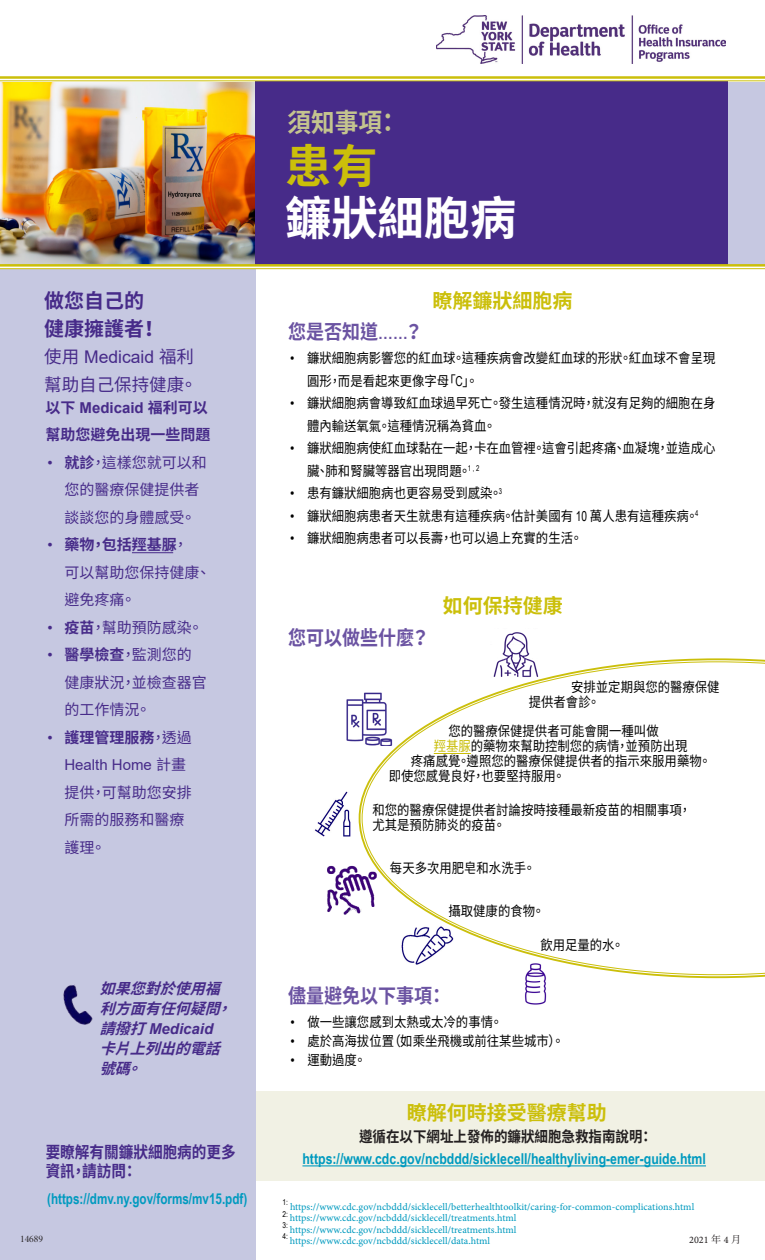
<style>
.page{position:relative;width:765px;height:1260px;background:#fff}
.page>*{position:absolute;margin:0;border:0;box-sizing:border-box;transform-origin:0 0}
.t1{font:700 46.25px/52.5px "Noto Sans CJ Ktc";color:#fff}
.t2{font:700 26.25px "Noto Sans CJ Ktc";color:#c4c48f;scale:.9 1}
.t3{font:700 20px "Noto Sans CJ Ktc";color:#6b53a2;scale:.9 1}
.t4{font:700 20px "Noto Sans CJ Ktc";color:#cbbf0a}
.t5{font:700 20px/27.5px "Noto Sans CJ Ktc";color:#472b89}
.t6{font:17.5px/27.5px "Noto Sans CJ Ktc";color:#472b89}
.t7{font:700 16.25px/18.8px "Noto Sans CJ Ktc";color:#472b89;scale:.9 1}
.t8{font:15px/27.5px "Noto Sans CJ Ktc";color:#472b89}
.t9{font:700 15px/22.5px "Arial Narrow";color:#009abf;text-align:center}
.t10{font:italic 700 15px/20px "Noto Sans CJ Ktc";color:#472b89}
.t11{font:700 15px "Arial Narrow";color:#009abf;scale:.95 1}
.t12{font:700 15px/27.5px "Noto Sans CJ Ktc";color:#472b89}
.t13{font:13.75px/22.5px "Noto Sans CJ Ktc";color:#000;scale:.9 1}
.t14{font:10px "Minion Pro Capt";color:#009abf}
.t15{font:10px "Minion Pro Capt";color:#231f20}
.t16{font:10px "Minion Pro Disp";color:#231f20}
.t17{font:8px "Arial Narrow";color:#000}
.s1{font-family:"Arial"}
.s2{font-weight:700}
.s3{color:#cbbf0a}
.s4{font-family:"Arial Narrow"}
.s5{color:#c9bd07}
.s6{font-family:"Noto Sans CJ Ktc";color:#231f20}
.s7{font-family:"Noto Serif CJ Ktc"}
</style>
<div class="page">
<div style="left:253px;top:1091px;width:512px;height:90px;background:#f1f1e4"></div>
<hr style="left:302px;top:1165px;width:404px;height:1px;background:#009abf">
<div style="left:0;top:269px;width:255px;height:991px;background:#c6c8e1"></div>
<img style="left:0;top:82px;width:255px;height:182px">
<div style="left:720px;top:82px;width:45px;height:183px;background:#c6c8e1"></div>
<img style="left:437px;top:16px;width:289px;height:47px">
<div style="left:255px;top:81px;width:472px;height:184px;background:#472b89"></div>
<hr style="left:132px;top:552px;width:41px;height:1px;background:#472b89">
<hr style="left:0;top:264px;width:765px;height:3px;background:#cbbf0a">
<hr style="left:0;top:268px;width:765px;height:1px;background:#cbbf0a">
<hr style="left:0;top:76px;width:765px;height:3px;background:#cbbf0a">
<hr style="left:0;top:80px;width:765px;height:1px;background:#cbbf0a">
<img style="left:63px;top:984px;width:30px;height:41px">
<img style="left:314px;top:791px;width:37px;height:46px">
<img style="left:525px;top:978px;width:22px;height:27px">
<img style="left:346px;top:699px;width:13px;height:43px">
<img style="left:327px;top:865px;width:32px;height:50px">
<img style="left:502px;top:632px;width:28px;height:26px">
<svg style="left:359px;top:658px;width:406px;height:320px"></svg>
<svg style="left:362px;top:662px;width:403px;height:313px"></svg>
<hr style="left:434px;top:753px;width:37px;height:1px;background:#c9bd07">
<p class="t5" style="left:44px;top:287px;width:116px">做您自己的健康擁護者！</p>
<p class="t6" style="left:44px;top:343px;width:155px">使用 <span class="s1">Medicaid</span> 福利幫助自己保持健康。</p>
<p class="t12" style="left:45px;top:394px;width:166px">以下 <span class="s1">Medicaid</span> 福利可以幫助您避免出現一些問題</p>
<p class="t8" style="left:64px;top:449px;width:144px;text-indent:-17px"><span class="s1">•</span> <span class="s2">就診</span>，這樣您就可以和您的醫療保健提供者談談您的身體感受。</p>
<p class="t8" style="left:64px;top:532px;width:148px;text-indent:-17px"><span class="s1">•</span> <span class="s2">藥物，包括羥基脲</span>，<br>可以幫助您保持健康、避免疼痛。</p>
<p class="t8" style="left:48px;top:614px;width:157px"><span class="s1">•</span> <span class="s2">疫苗</span>，幫助預防感染。</p>
<p class="t8" style="left:64px;top:642px;width:144px;text-indent:-17px"><span class="s1">•</span> <span class="s2">醫學檢查</span>，監測您的健康狀況，並檢查器官的工作情況。</p>
<p class="t8" style="left:64px;top:724px;width:129px;text-indent:-17px"><span class="s1">•</span> <span class="s2">護理管理服務</span>，透過<br><span class="s1">Health Home</span> 計畫提供，可幫助您安排所需的服務和醫療護理。</p>
<p class="t10" style="left:100px;top:979px;width:144px">如果您對於使用福利方面有任何疑問，請撥打<span class="s1">Medicaid</span>卡片上列出的電話號碼。</p>
<p class="t7" style="left:46px;top:1143px;width:213px">要瞭解有關鐮狀細胞病的更多資訊，請訪問：</p>
<p class="t11" style="left:47px;top:1188px;width:212px">(https://dmv.ny.gov/forms/mv15.pdf)</p>
<p class="t16" style="left:20px;top:1232px;width:24px">14689</p>
<p class="t2" style="left:288px;top:107px;width:126px">須知事項：</p>
<p class="t1" style="left:285px;top:141px;width:233px"><span class="s3">患有<br></span>鐮狀細胞病</p>
<p class="t3" style="left:288px;top:320px;width:151px">您是否知道<span class="s4">……</span>？</p>
<p class="t4" style="left:433px;top:289px;width:141px">瞭解鐮狀細胞病</p>
<p class="t13" style="left:307px;top:347px;width:455px;text-indent:-17px"><span class="s1">•</span> 鐮狀細胞病影響您的紅血球。這種疾病會改變紅血球的形狀。紅血球不會呈現圓形，而是看起來更像字母「<span class="s4">C</span>」。</p>
<p class="t13" style="left:307px;top:392px;width:455px;text-indent:-17px"><span class="s1">•</span> 鐮狀細胞病會導致紅血球過早死亡。發生這種情況時，就沒有足夠的細胞在身體內輸送氧氣。這種情況稱為貧血。</p>
<p class="t13" style="left:307px;top:437px;width:455px;text-indent:-17px"><span class="s1">•</span> 鐮狀細胞病使紅血球黏在一起，卡在血管裡。這會引起疼痛、血凝塊，並造成心臟、肺和腎臟等器官出現問題。<sup>1</sup> <sup>,</sup> <sup>2</sup></p>
<p class="t13" style="left:290px;top:482px;width:237px"><span class="s1">•</span> 患有鐮狀細胞病也更容易受到感染。<sup>3</sup></p>
<p class="t13" style="left:290px;top:505px;width:455px"><span class="s1">•</span> 鐮狀細胞病患者天生就患有這種疾病。估計美國有 <span class="s4">10</span> 萬人患有這種疾病。<sup>4</sup></p>
<p class="t13" style="left:290px;top:527px;width:326px"><span class="s1">•</span> 鐮狀細胞病患者可以長壽，也可以過上充實的生活。</p>
<p class="t3" style="left:288px;top:626px;width:158px">您可以做些什麼？</p>
<p class="t4" style="left:443px;top:595px;width:121px">如何保持健康</p>
<p class="t13" style="left:529px;top:680px;width:214px;line-height:15px;text-indent:42px">安排並定期與您的醫療保健提供者會診。</p>
<p class="t13" style="left:448px;top:720px;width:235px">您的醫療保健提供者可能會開一種叫做</p>
<p class="t13" style="left:434px;top:735px;width:283px"><span class="s5">羥基脲</span>的藥物來幫助控制您的病情，並預防出現</p>
<p class="t13" style="left:411px;top:750px;width:335px">疼痛感覺。遵照您的醫療保健提供者的指示來服用藥物。</p>
<p class="t13" style="left:389px;top:765px;width:197px">即使您感覺良好，也要堅持服用。</p>
<p class="t13" style="left:372px;top:803px;width:356px;line-height:15px">和您的醫療保健提供者討論按時接種最新疫苗的相關事項，尤其是預防肺炎的疫苗。</p>
<p class="t13" style="left:390px;top:857px;width:163px">每天多次用肥皂和水洗手。</p>
<p class="t13" style="left:449px;top:900px;width:108px">攝取健康的食物。</p>
<p class="t13" style="left:540px;top:934px;width:94px">飲用足量的水。</p>
<p class="t3" style="left:288px;top:985px;width:177px">儘量避免以下事項：</p>
<p class="t13" style="left:291px;top:1011px;width:237px"><span class="s1">•</span> 做一些讓您感到太熱或太冷的事情。</p>
<p class="t13" style="left:291px;top:1030px;width:306px"><span class="s1">•</span> 處於高海拔位置（如乘坐飛機或前往某些城市）。</p>
<p class="t13" style="left:291px;top:1049px;width:86px"><span class="s1">•</span> 運動過度。</p>
<p class="t4" style="left:407px;top:1101px;width:201px">瞭解何時接受醫療幫助</p>
<p class="t9" style="left:302px;top:1125px;width:405px"><span class="s6">遵循在以下網址上發佈的鐮狀細胞急救指南說明：</span>https://www.cdc.gov/ncbddd/sicklecell/healthyliving-emer-guide.html</p>
<p class="t17" style="left:283px;top:1197px;width:7px">1:</p>
<p class="t14" style="left:290px;top:1200px;width:406px">https://www.cdc.gov/ncbddd/sicklecell/betterhealthtoolkit/caring-for-common-complications.html</p>
<p class="t17" style="left:283px;top:1208px;width:7px">2:</p>
<p class="t14" style="left:290px;top:1211px;width:228px">https://www.cdc.gov/ncbddd/sicklecell/treatments.html</p>
<p class="t17" style="left:283px;top:1219px;width:7px">3:</p>
<p class="t14" style="left:290px;top:1222px;width:228px">https://www.cdc.gov/ncbddd/sicklecell/treatments.html</p>
<p class="t17" style="left:283px;top:1230px;width:7px">4:</p>
<p class="t15" style="left:689px;top:1233px;width:53px">2021 <span class="s7">年</span> 4 <span class="s7">月</span></p>
<p class="t14" style="left:290px;top:1234px;width:202px">https://www.cdc.gov/ncbddd/sicklecell/data.html</p>
<p class="t15" style="left:705px;top:1236px;width:36px">2021 3</p>
</div>
